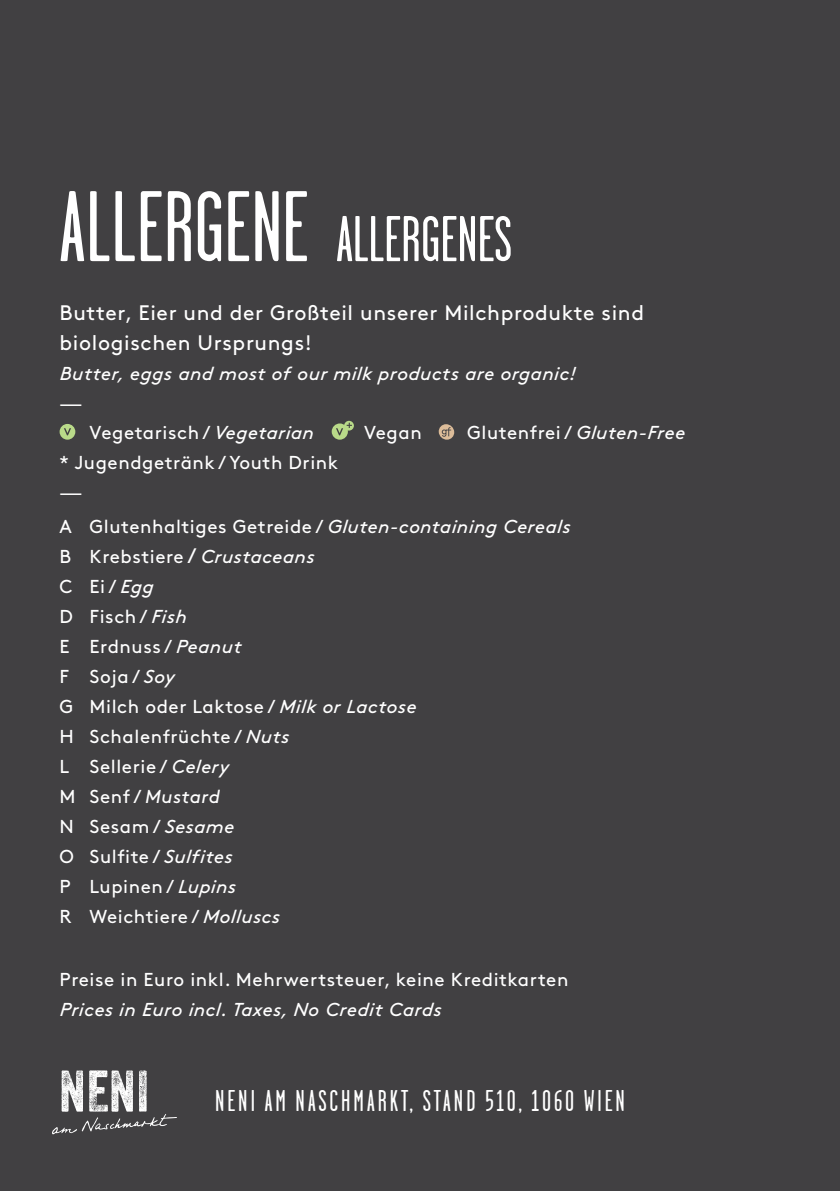
<style>
.page{position:relative;width:840px;height:1191px;background:#fff}
.page>*{position:absolute;margin:0;border:0;box-sizing:border-box;transform-origin:0 0}
.t1{font:64.4px "Garage Gothic";color:#fff}
.t2{font:30px "Garage Gothic";letter-spacing:.1em;color:#fff}
.t3{font:21px/30px "Brown";letter-spacing:.03em;color:#fff}
.t4{font:18.8px/30px "Brown";letter-spacing:.03em;color:#fff}
.t5{font:italic 18.8px "Brown";letter-spacing:.02em;color:#fff}
.t6{font:18.8px "Brown";letter-spacing:.03em;color:#fff;scale:2.5 1}
.s1{font-size:100px}
.s2{font-style:italic}
.s3{font-size:21px}
</style>
<div class="page">
<div style="left:0;top:0;width:839px;height:1191px;background:#414042"></div>
<div style="left:60px;top:424px;width:15px;height:16px;background:#b9da89;border-radius:50%"></div>
<svg style="left:64px;top:428px;width:7px;height:7px"></svg>
<svg style="left:331px;top:423px;width:17px;height:17px"></svg>
<svg style="left:344px;top:421px;width:10px;height:9px"></svg>
<svg style="left:336px;top:423px;width:16px;height:12px"></svg>
<svg style="left:438px;top:424px;width:16px;height:16px"></svg>
<svg style="left:441px;top:427px;width:10px;height:10px"></svg>
<svg style="left:52px;top:1070px;width:125px;height:65px"></svg>
<h1 class="t1" style="left:60px;top:206px;width:453px"><span class="s1">ALLERGENE</span> ALLERGENES</h1>
<p class="t3" style="left:60px;top:296px;width:585px">Butter, Eier und der Großteil unserer Milchprodukte sind biologischen Ursprungs!</p>
<p class="t5" style="left:60px;top:359px;width:520px">Butter, eggs and most of our milk products are organic!</p>
<p class="t6" style="left:60px;top:389px;width:11px">–</p>
<p class="t4" style="left:90px;top:416px;width:228px">Vegetarisch / <span class="s2">Vegetarian</span></p>
<p class="t4" style="left:364px;top:416px;width:59px">Vegan</p>
<p class="t4" style="left:467px;top:416px;width:222px">Glutenfrei / <span class="s2">Gluten-Free</span></p>
<p class="t4" style="left:60px;top:446px;width:280px">* Jugendgetränk / Youth Drink –</p>
<p class="t4" style="left:60px;top:509px;width:515px">A G l u te n h a l t i g es G et re i d e / <span class="s2">Gluten-containing Cereals<br></span>B K re b st i e re <span class="s3">/</span> <span class="s2">Crustaceans<br></span>C Ei / <span class="s2">Egg<br></span>D Fisch / <span class="s2">Fish<br></span>E Erdnuss / <span class="s2">Peanut<br></span>F Soja / <span class="s2">Soy<br></span>G Milch oder Laktose / <span class="s2">Milk or Lactose<br></span>H Schalenfrüchte / <span class="s2">Nuts<br></span>L Sellerie / <span class="s2">Celery<br></span>M Senf / <span class="s2">Mustard<br></span>N S e s a m / <span class="s2">Sesame<br></span>O Sulfite / <span class="s2">Sulfites<br></span>P Lupinen / <span class="s2">Lupins<br></span>R Weichtiere / <span class="s2">Molluscs</span></p>
<p class="t4" style="left:60px;top:962px;width:510px">Preise in Euro inkl. Mehrwertsteuer, keine Kreditkarten</p>
<p class="t5" style="left:60px;top:994px;width:386px">Prices in Euro incl. Taxes, No Credit Cards</p>
<h2 class="t2" style="left:215px;top:1085px;width:411px">NENI AM NASCHMARKT, STAND 510, 1060 WIEN</h2>
</div>
